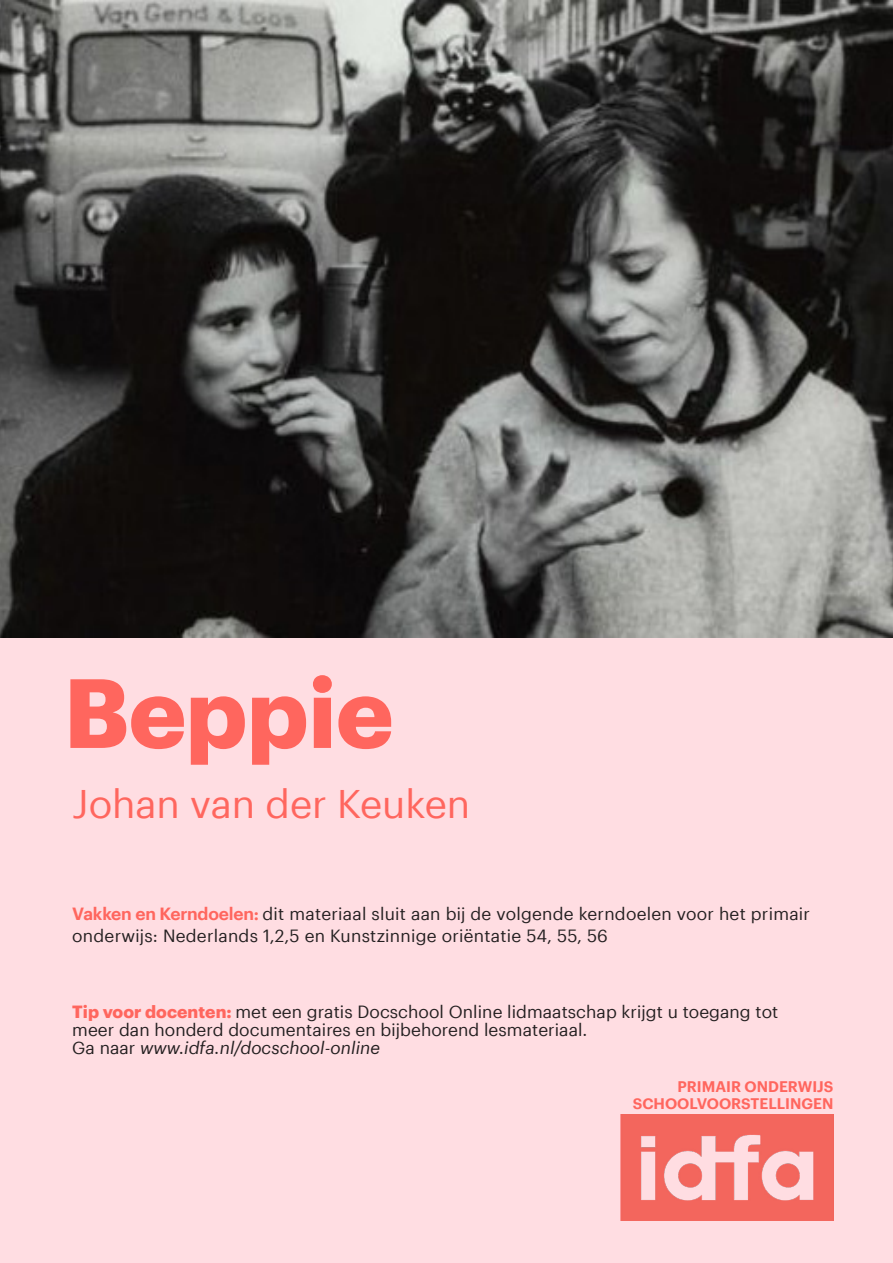
<style>
.page{position:relative;width:893px;height:1263px;background:#fff}
.page>*{position:absolute;margin:0;border:0;box-sizing:border-box;transform-origin:0 0}
.t1{font:700 96px "Graphik App";letter-spacing:-.005em;color:#ff665e}
.t2{font:39px "Graphik App";color:#ff665e}
.t3{font:17.25px/18px "Graphik App";letter-spacing:.005em;color:#231f20}
.t4{font:600 15px/16.5px "Graphik App";color:#ff665e;text-align:right}
.s1{font-weight:600;color:#ff665e}
.s2{font-weight:700;color:#ff665e}
.s3{font-style:italic}
</style>
<div class="page">
<div style="left:0;top:638px;width:893px;height:625px;background:#ffdde2"></div>
<img style="left:0;top:0;width:893px;height:638px">
<img style="left:621px;top:1114px;width:212px;height:106px">
<h1 class="t1" style="left:64px;top:639px;width:331px">Beppie</h1>
<h2 class="t2" style="left:72px;top:775px;width:399px">Johan van der Keuken</h2>
<p class="t3" style="left:72px;top:901px;width:739px;line-height:22.5px"><span class="s1">Vakken en Kerndoelen:</span> dit materiaal sluit aan bij de volgende kerndoelen voor het primair onderwijs: Nederlands 1,2,5 en Kunstzinnige oriëntatie 54, 55, 56</p>
<p class="t3" style="left:72px;top:1001px;width:708px"><span class="s2">Tip voor docenten:</span> met een gratis Docschool Online lidmaatschap krijgt u toegang tot meer dan honderd documentaires en bijbehorend lesmateriaal.<br>Ga naar <span class="s3">www.idfa.nl/docschool-online</span></p>
<p class="t4" style="left:633px;top:1077px;width:202px">PRIMAIR ONDERWIJS<br>SCHOOLVOORSTELLINGEN</p>
</div>
